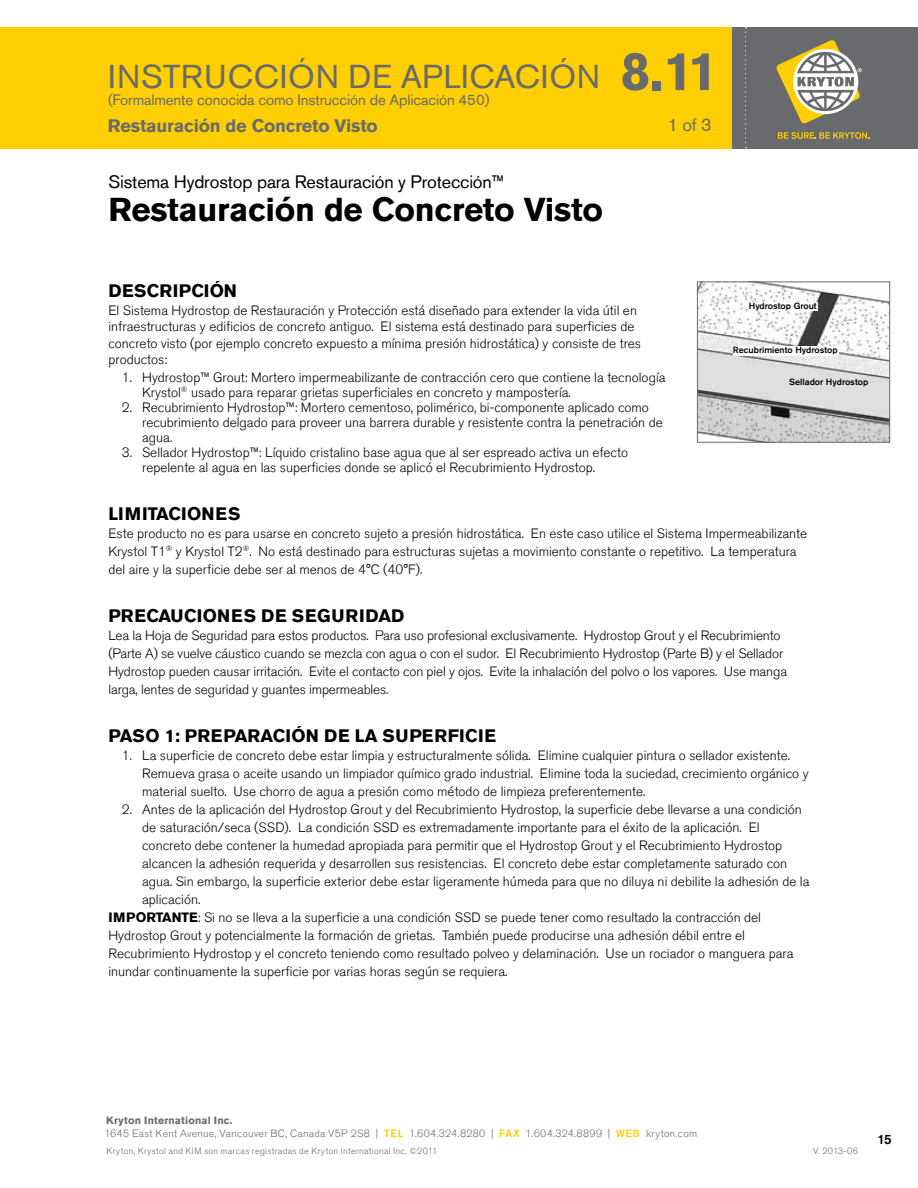
<style>
.page{position:relative;width:918px;height:1188px;background:#fff}
.page>*{position:absolute;margin:0;border:0;box-sizing:border-box;transform-origin:0 0}
.t1{font:700 54px "Akzidenz Grotesk Std";color:#696a6d}
.t2{font:700 33px "Akzidenz Grotesk Std";letter-spacing:-.01em;color:#000}
.t3{font:33px "Akzidenz Grotesk Std";letter-spacing:.025em;color:#696a6d}
.t4{font:18px "Akzidenz Grotesk Std";letter-spacing:-.01em;color:#000}
.t5{font:700 18px "Akzidenz Grotesk Std";letter-spacing:.005em;color:#000}
.t6{font:700 18px "Akzidenz Grotesk Std";letter-spacing:.025em;color:#000}
.t7{font:700 18px "Akzidenz Grotesk Std";letter-spacing:-.01em;color:#696a6d}
.t8{font:18px "Akzidenz Grotesk Std";color:#696a6d}
.t9{font:15px "Akzidenz Grotesk Std";letter-spacing:-.01em;color:#696a6d}
.t10{font:300 13.5px/18px "Akzidenz Grotesk Std";color:#000}
.t11{font:500 13.5px "Akzidenz Grotesk Std";color:#000}
.t12{font:300 10.5px/12.9px "Akzidenz Grotesk Std";letter-spacing:.03em;color:#696a6d}
.t13{font:300 9px "Akzidenz Grotesk Std";letter-spacing:.035em;color:#696a6d}
.t14{font:500 9px "Akzidenz Grotesk Std";color:#000}
.s1{font-weight:700}
.s2{font-weight:500;color:#ffcf01}
</style>
<div class="page">
<div style="left:0;top:27px;width:918px;height:122px;background:#ffcf01"></div>
<div style="left:732px;top:27px;width:186px;height:122px;background:#696a6d"></div>
<svg style="left:745px;top:27px;width:2px;height:121px"></svg>
<svg style="left:778px;top:132px;width:91px;height:7px"></svg>
<svg style="left:776px;top:40px;width:86px;height:84px"></svg>
<img style="left:699px;top:284px;width:189px;height:157px">
<div style="left:697px;top:282px;width:193px;height:161px;border:1px solid #696a6d"></div>
<div style="left:733px;top:346px;width:106px;height:9px;background:#fff"></div>
<div style="left:749px;top:303px;width:68px;height:8px;background:#fff"></div>
<h2 class="t3" style="left:108px;top:57px;width:494px">Instrucción de Aplicación</h2>
<p class="t9" style="left:108px;top:90px;width:383px">(Formalmente conocida como Instrucción de Aplicación 450)</p>
<h3 class="t7" style="left:108px;top:115px;width:271px">Restauración de Concreto Visto</h3>
<h3 class="t4" style="left:108px;top:171px;width:397px">Sistema Hydrostop para Restauración y Protección™</h3>
<h2 class="t2" style="left:108px;top:190px;width:496px">Restauración de Concreto Visto</h2>
<h1 class="t1" style="left:620px;top:40px;width:99px">8.11</h1>
<h3 class="t8" style="left:668px;top:114px;width:45px">1 of 3</h3>
<h3 class="t6" style="left:108px;top:281px;width:130px">DESCRIPCIÓN</h3>
<p class="t10" style="left:108px;top:303px;width:534px;line-height:16.2px">El Sistema Hydrostop de Restauración y Protección está diseñado para extender la vida útil en infraestructuras y edificios de concreto antiguo. El sistema está destinado para superficies de concreto visto (por ejemplo concreto expuesto a mínima presión hidrostática) y consiste de tres productos:</p>
<p class="t10" style="left:142px;top:370px;width:525px;line-height:15px;text-indent:-20px">1. Hydrostop™ Grout: Mortero impermeabilizante de contracción cero que contiene la tecnología<br>Krystol<sup>®</sup> usado para reparar grietas superficiales en concreto y mampostería.</p>
<p class="t10" style="left:142px;top:400px;width:522px;line-height:15px;text-indent:-20px">2. Recubrimiento Hydrostop™: Mortero cementoso, polimérico, bi-componente aplicado como recubrimiento delgado para proveer una barrera durable y resistente contra la penetración de agua.</p>
<p class="t10" style="left:142px;top:445px;width:487px;line-height:15px;text-indent:-20px">3. Sellador Hydrostop™: Líquido cristalino base agua que al ser espreado activa un efecto repelente al agua en las superficies donde se aplicó el Recubrimiento Hydrostop.</p>
<h3 class="t5" style="left:108px;top:503px;width:134px">LIMITACIONES</h3>
<p class="t10" style="left:108px;top:524px;width:700px">Este producto no es para usarse en concreto sujeto a presión hidrostática. En este caso utilice el Sistema Impermeabilizante<br>Krystol T1<sup>®</sup> y Krystol T2<sup>®</sup>. No está destinado para estructuras sujetas a movimiento constante o repetitivo. La temperatura del aire y la superficie debe ser al menos de 4°C (40°F).</p>
<h3 class="t6" style="left:108px;top:605px;width:297px">PRECAUCIONES DE SEGURIDAD</h3>
<p class="t10" style="left:108px;top:626px;width:680px">Lea la Hoja de Seguridad para estos productos. Para uso profesional exclusivamente. Hydrostop Grout y el Recubrimiento (Parte A) se vuelve cáustico cuando se mezcla con agua o con el sudor. El Recubrimiento Hydrostop (Parte B) y el Sellador Hydrostop pueden causar irritación. Evite el contacto con piel y ojos. Evite la inhalación del polvo o los vapores. Use manga larga, lentes de seguridad y guantes impermeables.</p>
<h3 class="t5" style="left:108px;top:725px;width:389px">PASO 1: PREPARACIÓN DE LA SUPERFICIE</h3>
<p class="t10" style="left:142px;top:746px;width:668px;text-indent:-20px">1. La superficie de concreto debe estar limpia y estructuralmente sólida. Elimine cualquier pintura o sellador existente.<br>Remueva grasa o aceite usando un limpiador químico grado industrial. Elimine toda la suciedad, crecimiento orgánico y material suelto. Use chorro de agua a presión como método de limpieza preferentemente.</p>
<p class="t10" style="left:122px;top:800px;width:681px">2. Antes de la aplicación del Hydrostop Grout y del Recubrimiento Hydrostop, la superficie debe llevarse a una condición</p>
<p class="t10" style="left:142px;top:818px;width:619px">de saturación/seca (SSD). La condición SSD es extremadamente importante para el éxito de la aplicación. El</p>
<p class="t10" style="left:142px;top:836px;width:642px">concreto debe contener la humedad apropiada para permitir que el Hydrostop Grout y el Recubrimiento Hydrostop</p>
<p class="t10" style="left:142px;top:854px;width:647px">alcancen la adhesión requerida y desarrollen sus resistencias. El concreto debe estar completamente saturado con</p>
<p class="t10" style="left:142px;top:872px;width:669px">agua. Sin embargo, la superficie exterior debe estar ligeramente húmeda para que no diluya ni debilite la adhesión de la</p>
<p class="t10" style="left:142px;top:890px;width:60px">aplicación.</p>
<p class="t10" style="left:108px;top:908px;width:654px"><span class="s1">IMPORTANTE</span>: Si no se lleva a la superficie a una condición SSD se puede tener como resultado la contracción del</p>
<p class="t10" style="left:108px;top:926px;width:638px">Hydrostop Grout y potencialmente la formación de grietas. También puede producirse una adhesión débil entre el</p>
<p class="t10" style="left:108px;top:944px;width:687px">Recubrimiento Hydrostop y el concreto teniendo como resultado polveo y delaminación. Use un rociador o manguera para</p>
<p class="t10" style="left:108px;top:962px;width:401px">inundar continuamente la superficie por varias horas según se requiera.</p>
<p class="t14" style="left:749px;top:301px;width:70px">Hydrostop Grout</p>
<p class="t14" style="left:733px;top:344px;width:106px">Recubrimiento Hydrostop</p>
<p class="t14" style="left:789px;top:376px;width:81px">Sellador Hydrostop</p>
<p class="t12" style="left:104px;top:1114px;width:594px"><span class="s1">Kryton International Inc.<br></span>1645 East Kent Avenue, Vancouver BC, Canada V5P 2S8 | <span class="s2">tel</span> 1.604.324.8280 | <span class="s2">fax</span> 1.604.324.8899 | <span class="s2">web</span> kryton.com</p>
<p class="t13" style="left:107px;top:1145px;width:332px">Kryton, Krystol and KIM son marcas registradas de Kryton International Inc. ©2011</p>
<p class="t13" style="left:813px;top:1145px;width:46px">V. 2013-06</p>
<p class="t11" style="left:877px;top:1131px;width:16px">15</p>
</div>
